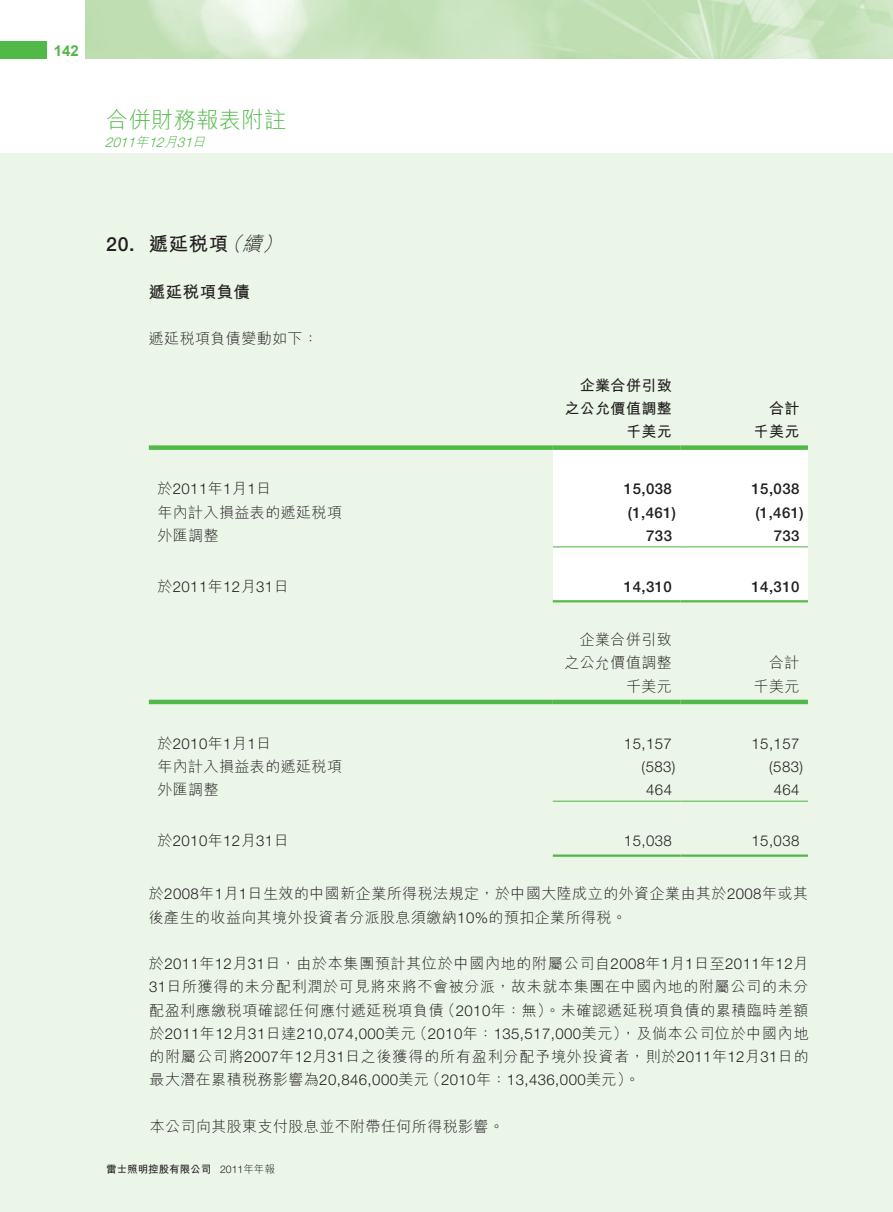
<style>
.page{position:relative;width:893px;height:1212px;background:#fff}
.page>*{position:absolute;margin:0;border:0;box-sizing:border-box;transform-origin:0 0}
.t1{font:300 22.5px "M Hei HK";color:#51b948}
.t2{font:700 19.5px "M Hei HK";color:#231f20}
.t3{font:700 16.5px "M Hei HK";letter-spacing:.03em;color:#231f20}
.t4{font:300 15px/23.2px "M Hei HK";letter-spacing:.03em;color:#231f20;text-align:right}
.t5{font:300 15px "Helvetica Neue LT Std";letter-spacing:.03em;color:#231f20}
.t6{font:300 15px "M Hei HK";letter-spacing:.055em;color:#231f20}
.t7{font:500 15px "Helvetica Neue LT Std";letter-spacing:.03em;color:#231f20}
.t8{font:700 15px/23.2px "M Hei HK";letter-spacing:.03em;color:#231f20;text-align:right}
.t9{font:700 15px "Arial";color:#51b948}
.t10{font:italic 300 13.5px "Helvetica Neue LT Std";color:#51b948}
.t11{font:700 10.5px "M Hei HK";color:#231f20}
.s1{font-family:"M Hei HK"}
.s2{font-family:"Helvetica Neue LT Std";font-weight:500}
.s3{font-weight:300;font-style:italic}
.s4{font-family:"Helvetica Neue LT Std"}
.s5{font-family:"Helvetica Neue LT Std";font-weight:300}
.s6{font-weight:300}
</style>
<div class="page">
<div style="left:0;top:153px;width:893px;height:1059px;background:#ebf5e8"></div>
<div style="left:0;top:42px;width:47px;height:17px;background:#51b948"></div>
<img style="left:85px;top:0;width:808px;height:59px">
<div style="left:553px;top:450px;width:255px;height:150px;background:#fff"></div>
<div style="left:149px;top:445px;width:404px;height:5px;background:#51b948"></div>
<div style="left:553px;top:445px;width:127px;height:5px;background:#51b948"></div>
<div style="left:680px;top:445px;width:128px;height:5px;background:#51b948"></div>
<hr style="left:553px;top:546px;width:127px;height:1px;background:#51b948">
<hr style="left:680px;top:546px;width:128px;height:1px;background:#51b948">
<hr style="left:553px;top:600px;width:127px;height:2px;background:#51b948">
<hr style="left:680px;top:600px;width:128px;height:2px;background:#51b948">
<hr style="left:149px;top:700px;width:404px;height:4px;background:#51b948">
<hr style="left:553px;top:700px;width:127px;height:4px;background:#51b948">
<hr style="left:680px;top:700px;width:128px;height:4px;background:#51b948">
<hr style="left:553px;top:801px;width:127px;height:1px;background:#51b948">
<hr style="left:680px;top:801px;width:128px;height:1px;background:#51b948">
<hr style="left:553px;top:854px;width:127px;height:3px;background:#51b948">
<hr style="left:680px;top:854px;width:128px;height:3px;background:#51b948">
<p class="t9" style="left:54px;top:41px;width:27px">142</p>
<h1 class="t1" style="left:106px;top:104px;width:181px">合併財務報表附註</h1>
<p class="t10" style="left:105px;top:134px;width:107px">2011<span class="s1">年</span>12<span class="s1">月</span>31<span class="s1">日</span></p>
<h2 class="t2" style="left:106px;top:230px;width:184px"><span class="s2">20.</span> 遞延稅項<span class="s3">（續）</span></h2>
<p class="t3" style="left:149px;top:280px;width:103px">遞延稅項負債</p>
<p class="t4" style="left:149px;top:327px;width:171px">遞延稅項負債變動如下：</p>
<p class="t8" style="left:564px;top:373px;width:109px">企業合併引致之公允價值調整</p>
<p class="t8" style="left:769px;top:396px;width:32px">合計</p>
<p class="t8" style="left:626px;top:419px;width:47px">千美元</p>
<p class="t8" style="left:754px;top:419px;width:47px">千美元</p>
<p class="t5" style="left:157px;top:480px;width:115px"><span class="s1">於</span>2011<span class="s1">年</span>1<span class="s1">月</span>1<span class="s1">日</span></p>
<p class="t7" style="left:624px;top:480px;width:49px">15,038</p>
<p class="t7" style="left:751px;top:480px;width:49px">15,038</p>
<p class="t4" style="left:157px;top:500px;width:186px">年內計入損益表的遞延稅項</p>
<p class="t7" style="left:628px;top:503px;width:50px">(1,461)</p>
<p class="t7" style="left:755px;top:503px;width:50px">(1,461)</p>
<p class="t4" style="left:157px;top:523px;width:63px">外匯調整</p>
<p class="t7" style="left:646px;top:527px;width:27px">733</p>
<p class="t7" style="left:774px;top:527px;width:27px">733</p>
<p class="t5" style="left:157px;top:577px;width:133px"><span class="s1">於</span>2011<span class="s1">年</span>12<span class="s1">月</span>31<span class="s1">日</span></p>
<p class="t7" style="left:624px;top:578px;width:49px">14,310</p>
<p class="t7" style="left:751px;top:578px;width:49px">14,310</p>
<p class="t4" style="left:564px;top:627px;width:109px">企業合併引致之公允價值調整</p>
<p class="t4" style="left:769px;top:651px;width:32px">合計</p>
<p class="t4" style="left:626px;top:674px;width:47px">千美元</p>
<p class="t4" style="left:754px;top:674px;width:47px">千美元</p>
<p class="t5" style="left:157px;top:734px;width:115px"><span class="s1">於</span>2010<span class="s1">年</span>1<span class="s1">月</span>1<span class="s1">日</span></p>
<p class="t5" style="left:624px;top:734px;width:49px">15,157</p>
<p class="t5" style="left:751px;top:734px;width:49px">15,157</p>
<p class="t4" style="left:157px;top:754px;width:186px">年內計入損益表的遞延稅項</p>
<p class="t5" style="left:642px;top:757px;width:35px">(583)</p>
<p class="t5" style="left:769px;top:757px;width:35px">(583)</p>
<p class="t4" style="left:157px;top:777px;width:63px">外匯調整</p>
<p class="t5" style="left:646px;top:781px;width:27px">464</p>
<p class="t5" style="left:774px;top:781px;width:27px">464</p>
<p class="t5" style="left:157px;top:832px;width:133px"><span class="s1">於</span>2010<span class="s1">年</span>12<span class="s1">月</span>31<span class="s1">日</span></p>
<p class="t5" style="left:624px;top:832px;width:49px">15,038</p>
<p class="t5" style="left:751px;top:832px;width:49px">15,038</p>
<p class="t4" style="left:149px;top:882px;width:661px;text-align:left">於<span class="s4">2008</span>年<span class="s4">1</span>月<span class="s4">1</span>日生效的中國新企業所得稅法規定，於中國大陸成立的外資企業由其於<span class="s4">2008</span>年或其後產生的收益向其境外投資者分派股息須繳納<span class="s4">10%</span>的預扣企業所得稅。</p>
<p class="t4" style="left:149px;top:951px;width:661px;text-align:justify">於<span class="s4">2011</span>年<span class="s4">12</span>月<span class="s4">31</span>日，由於本集團預計其位於中國內地的附屬公司自<span class="s4">2008</span>年<span class="s4">1</span>月<span class="s4">1</span>日至<span class="s4">2011</span>年<span class="s4">12</span>月<span class="s4">31</span>日所獲得的未分配利潤於可見將來將不會被分派，故未就本集團在中國內地的附屬公司的未分配盈利應繳稅項確認任何應付遞延稅項負債（<span class="s4">2010</span>年：無）。未確認遞延稅項負債的累積臨時差額</p>
<p class="t5" style="left:149px;top:1024px;width:661px"><span class="s1">於</span>2011<span class="s1">年</span>12<span class="s1">月</span>31<span class="s1">日達</span>210,074,000<span class="s1">美元（</span>2010<span class="s1">年：</span>135,517,000<span class="s1">美元），及倘本公司位於中國內地</span></p>
<p class="t6" style="left:150px;top:1046px;width:661px">的附屬公司將<span class="s4">2007</span>年<span class="s4">12</span>月<span class="s4">31</span>日之後獲得的所有盈利分配予境外投資者，則於<span class="s4">2011</span>年<span class="s4">12</span>月<span class="s4">31</span>日的</p>
<p class="t5" style="left:150px;top:1071px;width:492px"><span class="s1">最大潛在累積稅務影響為</span>20,846,000<span class="s1">美元（</span>2010<span class="s1">年：</span>13,436,000<span class="s1">美元）。</span></p>
<p class="t4" style="left:150px;top:1114px;width:356px">本公司向其股東支付股息並不附帶任何所得稅影響。</p>
<p class="t11" style="left:106px;top:1161px;width:170px">雷士照明控股有限公司 <span class="s5">2011</span><span class="s6">年年報</span></p>
</div>
